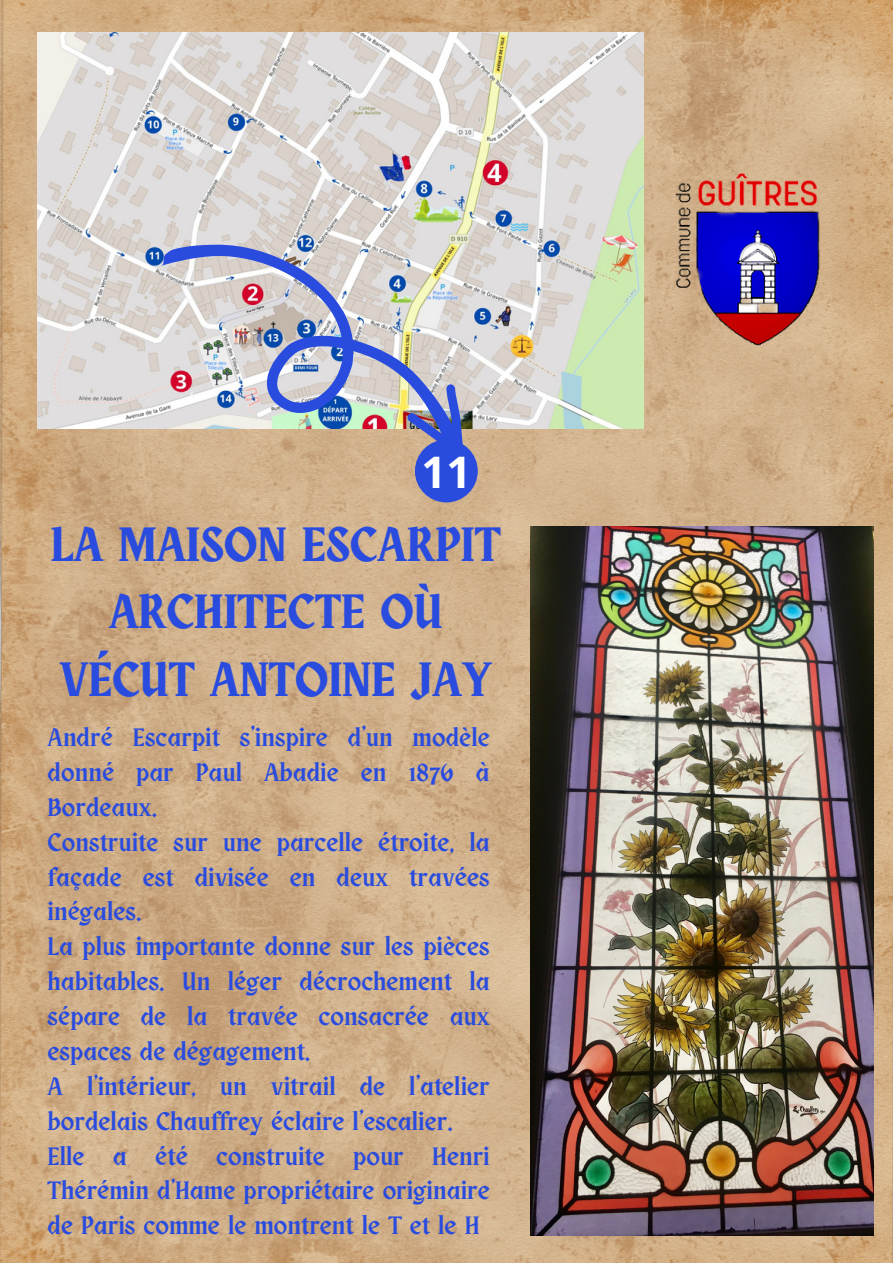
<style>
.page{position:relative;width:893px;height:1264px;background:#fff}
.page>*{position:absolute;margin:0;border:0;box-sizing:border-box;transform-origin:0 0}
.t1{font:700 48.6px/67.5px "Obra Letra";color:#294cdf;text-align:center}
.t2{font:700 43.5px "Open Sans";color:#fff}
.t3{font:25.5px/34.8px "Obra Letra";color:#294cdf;text-align:justify}
</style>
<div class="page">
<img style="left:0;top:0;width:892px;height:1262px">
<img style="left:663px;top:154px;width:175px;height:202px">
<img style="left:37px;top:33px;width:606px;height:395px">
<svg style="left:157px;top:178px;width:315px;height:347px;background:#c8c1bd"></svg>
<img style="left:405px;top:381px;width:85px;height:85px">
<div style="left:415px;top:439px;width:62px;height:63px;background:#294cdf;border-radius:50%"></div>
<img style="left:530px;top:526px;width:343px;height:709px">
<p class="t2" style="left:421px;top:441px;width:51px">11</p>
<p class="t1" style="left:51px;top:513px;width:451px">LA MAISON ESCARPIT<br>ARCHITECTE OÙ<br>VÉCUT ANTOINE JAY</p>
<p class="t3" style="left:48px;top:721px;width:443px">André Escarpit s’inspire d’un modèle donné par Paul Abadie en 1876 à Bordeaux.</p>
<p class="t3" style="left:48px;top:826px;width:443px">Construite sur une parcelle étroite, la façade est divisée en deux travées inégales.</p>
<p class="t3" style="left:48px;top:930px;width:443px">La plus importante donne sur les pièces habitables. Un léger décrochement la sépare de la travée consacrée aux espaces de dégagement.</p>
<p class="t3" style="left:48px;top:1070px;width:443px">A l’intérieur, un vitrail de l’atelier bordelais Chauffrey éclaire l’escalier.</p>
<p class="t3" style="left:48px;top:1140px;width:443px">Elle a été construite pour Henri Thérémin d’Hame propriétaire originaire de Paris comme le montrent le T et le H</p>
</div>
